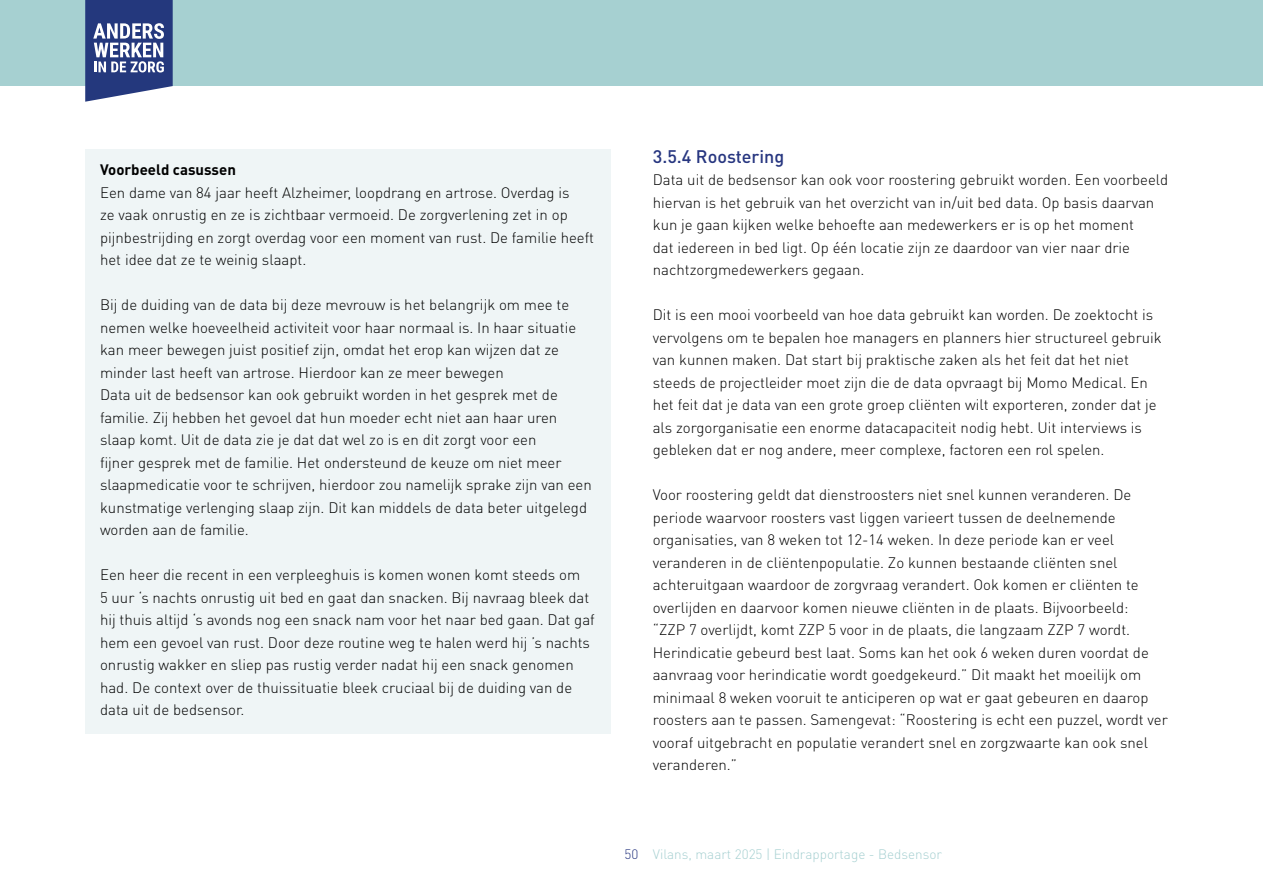
<style>
.page{position:relative;width:1263px;height:893px;background:#fff}
.page>*{position:absolute;margin:0;border:0;box-sizing:border-box;transform-origin:0 0}
.H3_subparagraaf{font:500 18px "DIN Pro";color:#273680}
.P_Brood{font:300 15px/22.5px "DIN Pro";color:#000}
.t1{font:700 15px "DIN Pro";color:#000}
.t2{font:300 13.5px "DIN Pro";color:#a6d0d1}
.s1{color:#273680}
</style>
<div class="page">
<div style="left:0;top:0;width:1263px;height:86px;background:#a6d0d1"></div>
<svg style="left:85px;top:0;width:88px;height:102px;background:#5c6b9e"></svg>
<div style="left:85px;top:149px;width:525px;height:584px;background:#eff5f6"></div>
<h4 class="t1" style="left:100px;top:160px;width:137px">Voorbeeld casussen</h4>
<p class="P_Brood" style="left:100px;top:180px;width:496px">Een dame van 84 jaar heeft Alzheimer, loopdrang en artrose. Overdag is<br>ze vaak onrustig en ze is zichtbaar vermoeid. De zorgverlening zet in op pijnbestrijding en zorgt overdag voor een moment van rust. De familie heeft het idee dat ze te weinig slaapt.</p>
<p class="P_Brood" style="left:100px;top:293px;width:478px">Bij de duiding van de data bij deze mevrouw is het belangrijk om mee te nemen welke hoeveelheid activiteit voor haar normaal is. In haar situatie kan meer bewegen juist positief zijn, omdat het erop kan wijzen dat ze minder last heeft van artrose. Hierdoor kan ze meer bewegen</p>
<p class="P_Brood" style="left:100px;top:383px;width:493px">Data uit de bedsensor kan ook gebruikt worden in het gesprek met de familie. Zij hebben het gevoel dat hun moeder echt niet aan haar uren slaap komt. Uit de data zie je dat dat wel zo is en dit zorgt voor een<br>fijner gesprek met de familie. Het ondersteund de keuze om niet meer slaapmedicatie voor te schrijven, hierdoor zou namelijk sprake zijn van een kunstmatige verlenging slaap zijn. Dit kan middels de data beter uitgelegd worden aan de familie.</p>
<p class="P_Brood" style="left:100px;top:563px;width:496px">Een heer die recent in een verpleeghuis is komen wonen komt steeds om<br>5 uur ‘s nachts onrustig uit bed en gaat dan snacken. Bij navraag bleek dat hij thuis altijd ‘s avonds nog een snack nam voor het naar bed gaan. Dat gaf hem een gevoel van rust. Door deze routine weg te halen werd hij ’s nachts onrustig wakker en sliep pas rustig verder nadat hij een snack genomen had. De context over de thuissituatie bleek cruciaal bij de duiding van de data uit de bedsensor.</p>
<h3 class="H3_subparagraaf" style="left:653px;top:144px;width:133px">3.5.4 Roostering</h3>
<p class="P_Brood" style="left:653px;top:168px;width:517px">Data uit de bedsensor kan ook voor roostering gebruikt worden. Een voorbeeld hiervan is het gebruik van het overzicht van in/uit bed data. Op basis daarvan kun je gaan kijken welke behoefte aan medewerkers er is op het moment<br>dat iedereen in bed ligt. Op één locatie zijn ze daardoor van vier naar drie nachtzorgmedewerkers gegaan.</p>
<p class="P_Brood" style="left:653px;top:303px;width:510px">Dit is een mooi voorbeeld van hoe data gebruikt kan worden. De zoektocht is vervolgens om te bepalen hoe managers en planners hier structureel gebruik van kunnen maken. Dat start bij praktische zaken als het feit dat het niet steeds de projectleider moet zijn die de data opvraagt bij Momo Medical. En het feit dat je data van een grote groep cliënten wilt exporteren, zonder dat je als zorgorganisatie een enorme datacapaciteit nodig hebt. Uit interviews is gebleken dat er nog andere, meer complexe, factoren een rol spelen.</p>
<p class="P_Brood" style="left:653px;top:483px;width:516px">Voor roostering geldt dat dienstroosters niet snel kunnen veranderen. De periode waarvoor roosters vast liggen varieert tussen de deelnemende organisaties, van 8 weken tot 12-14 weken. In deze periode kan er veel veranderen in de cliëntenpopulatie. Zo kunnen bestaande cliënten snel achteruitgaan waardoor de zorgvraag verandert. Ook komen er cliënten te overlijden en daarvoor komen nieuwe cliënten in de plaats. Bijvoorbeeld:<br>“ZZP 7 overlijdt, komt ZZP 5 voor in de plaats, die langzaam ZZP 7 wordt.<br>Herindicatie gebeurd best laat. Soms kan het ook 6 weken duren voordat de aanvraag voor herindicatie wordt goedgekeurd.” Dit maakt het moeilijk om minimaal 8 weken vooruit te anticiperen op wat er gaat gebeuren en daarop roosters aan te passen. Samengevat: “Roostering is echt een puzzel, wordt ver vooraf uitgebracht en populatie verandert snel en zorgzwaarte kan ook snel veranderen.”</p>
<p class="t2" style="left:624px;top:845px;width:319px"><span class="s1">50</span> Vilans, maart 2025 | Eindrapportage - Bedsensor</p>
</div>
